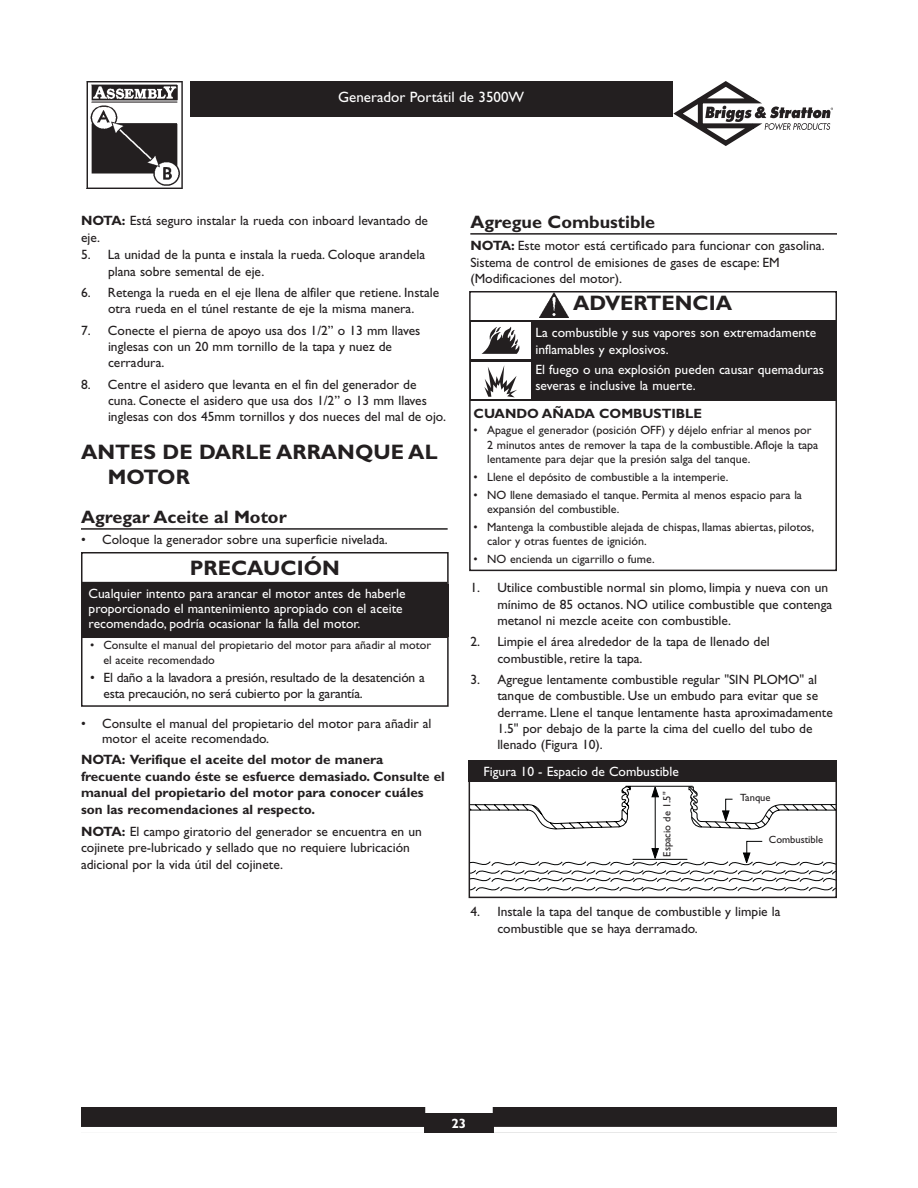
<style>
.page{position:relative;width:918px;height:1188px;background:#fff}
.page>*{position:absolute;margin:0;border:0;box-sizing:border-box;transform-origin:0 0}
.t1{font:700 21px/25.2px "Gill Sans";color:#231f20}
.t2{font:700 18px "Gill Sans";color:#231f20}
.t3{font:15px "Gill Sans";color:#fff}
.t4{font:13.5px/16.2px "Gill Sans";color:#231f20}
.t5{font:13.5px/15px "Gill Sans";color:#fff}
.t6{font:700 13.5px/16.5px "Gill Sans";color:#231f20}
.t7{font:700 13.5px "Gill Sans";color:#fff}
.t8{font:12px/14.4px "Gill Sans";color:#231f20}
.t9{font:10.5px "Gill Sans";color:#231f20}
.s1{font-weight:700}
</style>
<div class="page">
<div style="left:191px;top:81px;width:482px;height:36px;background:#231f20"></div>
<svg style="left:673px;top:81px;width:160px;height:65px"></svg>
<img style="left:86px;top:81px;width:97px;height:108px">
<div style="left:81px;top:1107px;width:756px;height:26px;background:#231f20"></div>
<div style="left:425px;top:1107px;width:68px;height:6px;background:#fff"></div>
<div style="left:494px;top:1127px;width:343px;height:6px;background:#fff"></div>
<div style="left:81px;top:1127px;width:343px;height:6px;background:#fff"></div>
<hr style="left:81px;top:528px;width:367px;height:2px;background:#231f20">
<hr style="left:470px;top:233px;width:367px;height:2px;background:#231f20">
<div style="left:81px;top:552px;width:368px;height:35px;border:2px solid #231f20"></div>
<div style="left:81px;top:637px;width:368px;height:70px;border:2px solid #231f20"></div>
<div style="left:81px;top:584px;width:368px;height:53px;background:#231f20"></div>
<hr style="left:81px;top:582px;width:366px;height:3px;background:#231f20">
<svg style="left:472px;top:785px;width:362px;height:107px"></svg>
<div style="left:469px;top:779px;width:368px;height:119px;border:2px solid #231f20"></div>
<div style="left:469px;top:760px;width:368px;height:22px;background:#231f20"></div>
<div style="left:469px;top:291px;width:368px;height:280px;border:2px solid #231f20"></div>
<div style="left:470px;top:320px;width:366px;height:81px;background:#231f20"></div>
<img style="left:540px;top:293px;width:28px;height:24px">
<div style="left:472px;top:323px;width:59px;height:36px;background:#fff"></div>
<svg style="left:482px;top:327px;width:37px;height:27px"></svg>
<div style="left:472px;top:362px;width:59px;height:37px;background:#fff"></div>
<svg style="left:484px;top:365px;width:33px;height:32px"></svg>
<p class="t3" style="left:338px;top:92px;width:188px">Generador Portátil de 3500W</p>
<p class="t4" style="left:81px;top:214px;width:349px"><span class="s1">NOTA:</span> Está seguro instalar la rueda con inboard levantado de eje.</p>
<p class="t4" style="left:108px;top:248px;width:319px;text-indent:-27px">5. La unidad de la punta e instala la rueda. Coloque arandela plana sobre semental de eje.</p>
<p class="t4" style="left:81px;top:286px;width:360px;text-align:center">6. Retenga la rueda en el eje llena de alfiler que retiene. Instale otra rueda en el túnel restante de eje la misma manera.</p>
<p class="t4" style="left:108px;top:324px;width:314px;text-indent:-27px">7. Conecte el pierna de apoyo usa dos 1/2” o 13 mm llaves inglesas con un 20 mm tornillo de la tapa y nuez de cerradura.</p>
<p class="t4" style="left:108px;top:378px;width:339px;text-indent:-27px">8. Centre el asidero que levanta en el fin del generador de cuna. Conecte el asidero que usa dos 1/2” o 13 mm llaves inglesas con dos 45mm tornillos y dos nueces del mal de ojo.</p>
<h1 class="t1" style="left:108px;top:442px;width:331px;text-indent:-27px">ANTES DE DARLE ARRANQUE AL<br>MOTOR</h1>
<h2 class="t2" style="left:81px;top:511px;width:207px">Agregar Aceite al Motor</h2>
<p class="t4" style="left:81px;top:533px;width:308px">• Coloque la generador sobre una superficie nivelada.</p>
<h1 class="t1" style="left:190px;top:558px;width:152px">PRECAUCIÓN</h1>
<p class="t5" style="left:89px;top:588px;width:318px">Cualquier intento para arancar el motor antes de haberle proporcionado el mantenimiento apropiado con el aceite recomendado, podría ocasionar la falla del motor.</p>
<p class="t8" style="left:104px;top:639px;width:329px;text-indent:-14px">• Consulte el manual del propietario del motor para añadir al motor el aceite recomendado</p>
<p class="t4" style="left:104px;top:671px;width:323px;text-indent:-14px">• El daño a la lavadora a presión, resultado de la desatención a esta precaución, no será cubierto por la garantía.</p>
<p class="t4" style="left:102px;top:718px;width:331px;line-height:15px;text-indent:-21px">• Consulte el manual del propietario del motor para añadir al motor el aceite recomendado.</p>
<p class="t6" style="left:81px;top:753px;width:365px">NOTA: Verifique el aceite del motor de manera frecuente cuando éste se esfuerce demasiado. Consulte el manual del propietario del motor para conocer cuáles son las recomendaciones al respecto.</p>
<p class="t4" style="left:81px;top:825px;width:342px"><span class="s1">NOTA:</span> El campo giratorio del generador se encuentra en un cojinete pre-lubricado y sellado que no requiere lubricación adicional por la vida útil del cojinete.</p>
<h2 class="t2" style="left:470px;top:216px;width:186px">Agregue Combustible</h2>
<p class="t4" style="left:470px;top:239px;width:356px"><span class="s1">NOTA:</span> Este motor está certificado para funcionar con gasolina.<br>Sistema de control de emisiones de gases de escape: EM (Modificaciones del motor).</p>
<h1 class="t1" style="left:573px;top:292px;width:160px">ADVERTENCIA</h1>
<p class="t5" style="left:535px;top:326px;width:282px;line-height:16.5px">La combustible y sus vapores son extremadamente inflamables y explosivos.</p>
<p class="t5" style="left:535px;top:362px;width:290px;line-height:16.5px">El fuego o una explosión pueden causar quemaduras severas e inclusive la muerte.</p>
<p class="t6" style="left:474px;top:406px;width:230px">CUANDO AÑADA COMBUSTIBLE</p>
<p class="t8" style="left:487px;top:425px;width:333px;text-indent:-14px">• Apague el generador (posición OFF) y déjelo enfriar al menos por<br>2 minutos antes de remover la tapa de la combustible.Afloje la tapa lentamente para dejar que la presión salga del tanque.</p>
<p class="t8" style="left:474px;top:471px;width:256px">• Llene el depósito de combustible a la intemperie.</p>
<p class="t8" style="left:487px;top:489px;width:316px;text-indent:-14px">• NO llene demasiado el tanque. Permita al menos espacio para la expansión del combustible.</p>
<p class="t8" style="left:487px;top:521px;width:329px;text-indent:-14px">• Mantenga la combustible alejada de chispas, llamas abiertas, pilotos, calor y otras fuentes de ignición.</p>
<p class="t8" style="left:474px;top:553px;width:183px">• NO encienda un cigarrillo o fume.</p>
<p class="t4" style="left:497px;top:581px;width:336px;text-indent:-27px">1. Utilice combustible normal sin plomo, limpia y nueva con un mínimo de 85 octanos. NO utilice combustible que contenga metanol ni mezcle aceite con combustible.</p>
<p class="t4" style="left:497px;top:635px;width:274px;text-indent:-27px">2. Limpie el área alrededor de la tapa de llenado del combustible, retire la tapa.</p>
<p class="t4" style="left:497px;top:673px;width:337px;text-indent:-27px">3. Agregue lentamente combustible regular "SIN PLOMO" al tanque de combustible. Use un embudo para evitar que se derrame. Llene el tanque lentamente hasta aproximadamente 1.5" por debajo de la parte la cima del cuello del tubo de llenado (Figura 10).</p>
<p class="t5" style="left:484px;top:765px;width:197px">Figura 10 - Espacio de Combustible</p>
<p class="t9" style="left:663px;top:857px;width:67px;rotate:-90deg">Espacio de 1.5"</p>
<p class="t9" style="left:740px;top:794px;width:32px">Tanque</p>
<p class="t9" style="left:769px;top:836px;width:56px">Combustible</p>
<p class="t4" style="left:497px;top:905px;width:285px;text-indent:-27px">4. Instale la tapa del tanque de combustible y limpie la combustible que se haya derramado.</p>
<p class="t7" style="left:452px;top:1119px;width:16px">23</p>
</div>
